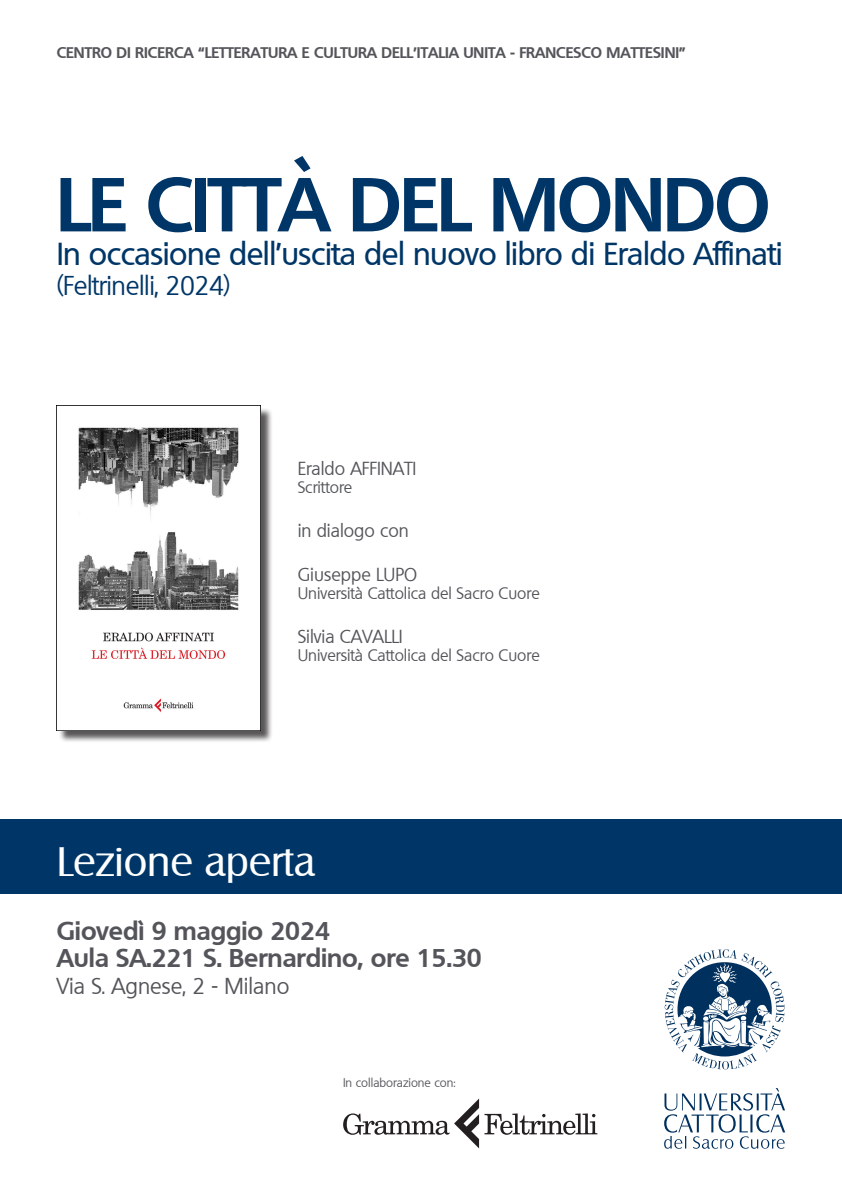
<style>
.page{position:relative;width:842px;height:1191px;background:#fff}
.page>*{position:absolute;margin:0;border:0;box-sizing:border-box;transform-origin:0 0}
.t1{font:700 74px "Quebec";letter-spacing:-.015em;color:#003667}
.t2{font:40px "Salzburg";color:#fff}
.t3{font:500 31px "Quebec";letter-spacing:-.015em;color:#003667}
.t4{font:26px "Quebec";letter-spacing:-.015em;color:#003667}
.t5{font:700 25px/27px "Quebec";color:#54555a}
.t6{font:22px "Quebec";color:#54555a}
.t7{font:18px "Quebec";color:#54555a}
.t8{font:16px "Quebec";color:#54555a}
.t9{font:700 15px "Quebec";color:#54555a}
.t10{font:12px "Quebec";color:#54555a}
</style>
<div class="page">
<div style="left:0;top:819px;width:842px;height:75px;background:#003667"></div>
<svg style="left:665px;top:949px;width:119px;height:120px"></svg>
<svg style="left:664px;top:1088px;width:121px;height:60px"></svg>
<div style="left:58px;top:407px;width:215px;height:335px;background:#231f20;opacity:.75"></div>
<img style="left:57px;top:405px;width:203px;height:325px">
<svg style="left:343px;top:1098px;width:254px;height:50px"></svg>
<p class="t9" style="left:57px;top:43px;width:630px">CENTRO DI RICERCA “LETTERATURA E CULTURA DELL’ITALIA UNITA - FRANCESCO MATTESINI”</p>
<h1 class="t1" style="left:57px;top:156px;width:715px">LE CITTÀ DEL MONDO</h1>
<h3 class="t3" style="left:57px;top:234px;width:728px">In occasione dell’uscita del nuovo libro di Eraldo Affinati</h3>
<h3 class="t4" style="left:57px;top:269px;width:175px">(Feltrinelli, 2024)</h3>
<p class="t7" style="left:298px;top:457px;width:120px">Eraldo AFFINATI</p>
<p class="t8" style="left:298px;top:477px;width:56px">Scrittore</p>
<p class="t7" style="left:298px;top:519px;width:113px">in dialogo con</p>
<p class="t7" style="left:298px;top:563px;width:121px">Giuseppe LUPO</p>
<p class="t8" style="left:298px;top:583px;width:244px">Università Cattolica del Sacro Cuore</p>
<p class="t7" style="left:298px;top:625px;width:107px">Silvia CAVALLI</p>
<p class="t8" style="left:298px;top:645px;width:244px">Università Cattolica del Sacro Cuore</p>
<h2 class="t2" style="left:57px;top:837px;width:260px">Lezione aperta</h2>
<h3 class="t5" style="left:57px;top:917px;width:427px">Giovedì 9 maggio 2024<br>Aula SA.221 S. Bernardino, ore 15.30</h3>
<h3 class="t6" style="left:57px;top:972px;width:234px">Via S. Agnese, 2 - Milano</h3>
<p class="t10" style="left:343px;top:1074px;width:114px">In collaborazione con:</p>
</div>
